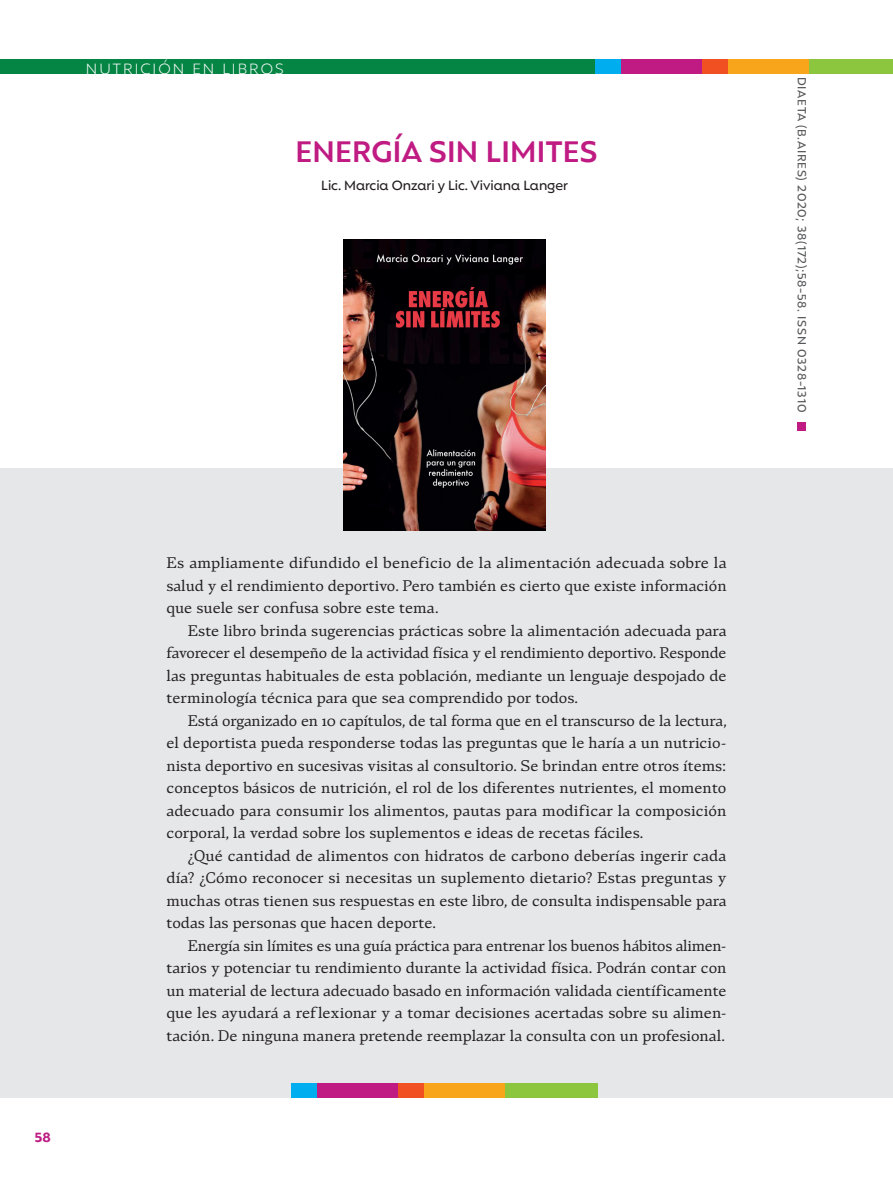
<style>
.page{position:relative;width:893px;height:1191px;background:#fff}
.page>*{position:absolute;margin:0;border:0;box-sizing:border-box;transform-origin:0 0}
.t1{font:600 30px "Mangueira";letter-spacing:.01em;color:#bf1b82}
.t2{font:15px/22.5px "Teramo Txt Rg";letter-spacing:-.005em;color:#231f20;text-align:justify}
.t3{font:300 15px "Mangueira";letter-spacing:.14em;color:#fff}
.t4{font:500 13.5px "Mangueira";color:#231f20}
.t5{font:700 13.5px "Mangueira";color:#bf1b82}
.t6{font:500 12px "Mangueira";letter-spacing:.06em;color:#57585a}
</style>
<div class="page">
<div style="left:0;top:60px;width:892px;height:14px;background:#058544"></div>
<div style="left:809px;top:60px;width:84px;height:14px;background:#8bc63e"></div>
<div style="left:727px;top:60px;width:82px;height:14px;background:#f9a51b"></div>
<div style="left:702px;top:60px;width:25px;height:14px;background:#f15122"></div>
<div style="left:620px;top:60px;width:82px;height:14px;background:#bf1b82"></div>
<div style="left:595px;top:60px;width:25px;height:14px;background:#00aeef"></div>
<div style="left:0;top:468px;width:893px;height:629px;background:#e6e7e9"></div>
<div style="left:797px;top:422px;width:9px;height:9px;background:#bf1b82"></div>
<img style="left:344px;top:239px;width:201px;height:291px">
<div style="left:505px;top:1083px;width:93px;height:14px;background:#8bc63e"></div>
<div style="left:423px;top:1083px;width:82px;height:14px;background:#f9a51b"></div>
<div style="left:398px;top:1083px;width:25px;height:14px;background:#f15122"></div>
<div style="left:317px;top:1083px;width:81px;height:14px;background:#bf1b82"></div>
<div style="left:291px;top:1083px;width:26px;height:14px;background:#00aeef"></div>
<p class="t3" style="left:86px;top:59px;width:199px">NUTRICIÓN EN LIBROS</p>
<h1 class="t1" style="left:295px;top:132px;width:303px">ENERGÍA SIN LIMITES</h1>
<p class="t4" style="left:321px;top:176px;width:248px">Lic. Marcia Onzari y Lic. Viviana Langer</p>
<p class="t5" style="left:35px;top:1128px;width:17px">58</p>
<p class="t2" style="left:166px;top:551px;width:562px">Es ampliamente difundido el beneficio de la alimentación adecuada sobre la salud y el rendimiento deportivo. Pero también es cierto que existe información que suele ser confusa sobre este tema.</p>
<p class="t2" style="left:166px;top:618px;width:562px;text-indent:21px">Este libro brinda sugerencias prácticas sobre la alimentación adecuada para favorecer el desempeño de la actividad física y el rendimiento deportivo. Responde las preguntas habituales de esta población, mediante un lenguaje despojado de terminología técnica para que sea comprendido por todos.</p>
<p class="t2" style="left:166px;top:708px;width:562px;text-indent:21px">Está organizado en 10 capítulos, de tal forma que en el transcurso de la lectura, el deportista pueda responderse todas las preguntas que le haría a un nutricio&shy;nista deportivo en sucesivas visitas al consultorio. Se brindan entre otros ítems: conceptos básicos de nutrición, el rol de los diferentes nutrientes, el momento adecuado para consumir los alimentos, pautas para modificar la composición corporal, la verdad sobre los suplementos e ideas de recetas fáciles.</p>
<p class="t2" style="left:166px;top:843px;width:562px;text-indent:21px">¿Qué cantidad de alimentos con hidratos de carbono deberías ingerir cada día? ¿Cómo reconocer si necesitas un suplemento dietario? Estas preguntas y muchas otras tienen sus respuestas en este libro, de consulta indispensable para todas las personas que hacen deporte.</p>
<p class="t2" style="left:166px;top:933px;width:562px;text-indent:21px">Energía sin límites es una guía práctica para entrenar los buenos hábitos alimen&shy;tarios y potenciar tu rendimiento durante la actividad física. Podrán contar con un material de lectura adecuado basado en información validada científicamente que les ayudará a reflexionar y a tomar decisiones acertadas sobre su alimen&shy;tación. De ninguna manera pretende reemplazar la consulta con un profesional.</p>
<p class="t6" style="left:810px;top:77px;width:337px;rotate:90deg">DIAETA (B.AIRES) 2020; 38(172);58-58. ISSN 0328-1310</p>
</div>
